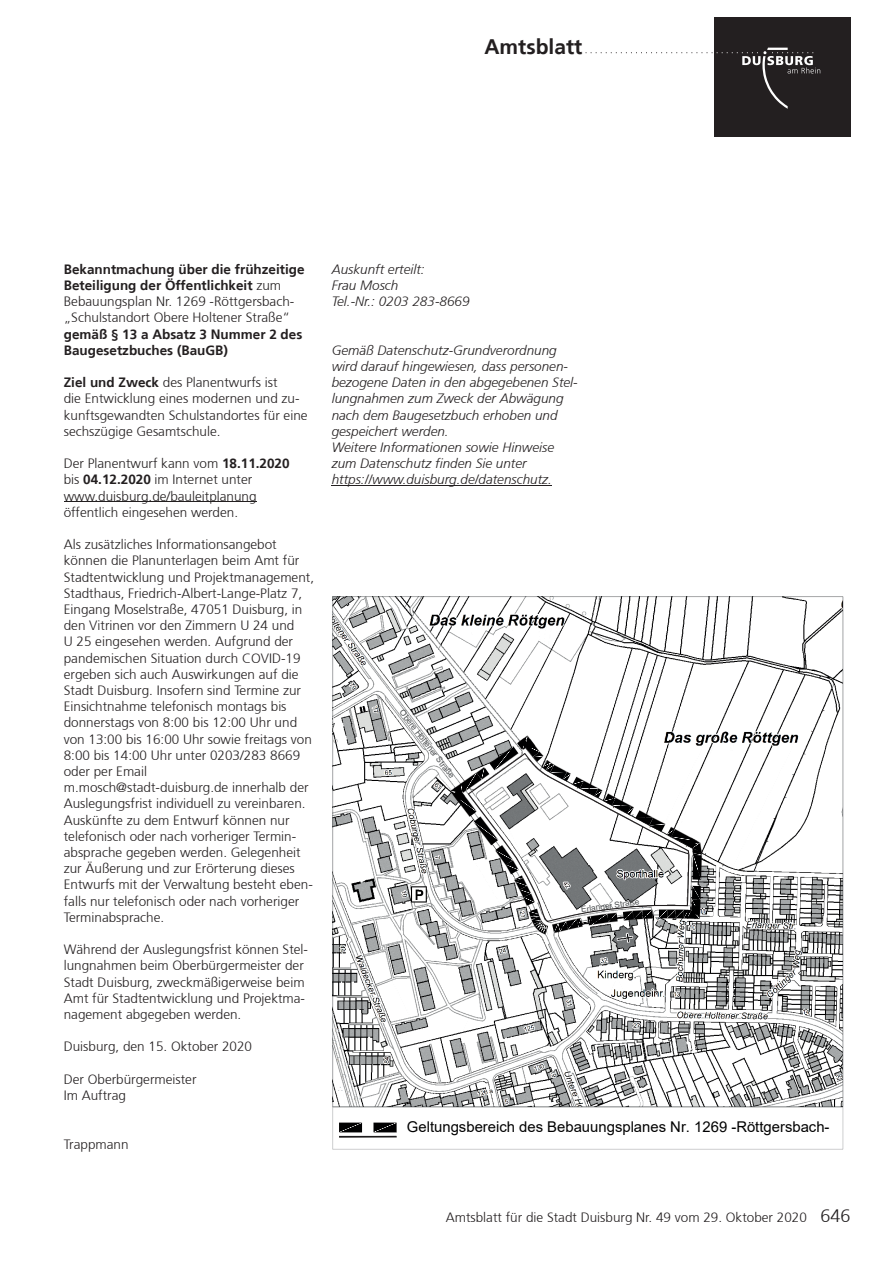
<style>
.page{position:relative;width:893px;height:1263px;background:#fff}
.page>*{position:absolute;margin:0;border:0;box-sizing:border-box;transform-origin:0 0}
.t1{font:72px "Duisburg Logo";color:#231f20}
.t2{font:700 21px "Frutiger 65";color:#231f20}
.t3{font:14.85px "Arial";color:#000001}
.t4{font:300 13.5px/16.2px "Frutiger 45";color:#231f20}
.t5{font:italic 300 13.5px/16.2px "Frutiger 46";color:#231f20}
.t6{font:700 13.5px/16.2px "Frutiger 65";color:#231f20}
.t7{font:8.25px "Arial";color:#4b4e50}
.s1{color:#fff}
.s2{font-family:"Frutiger 45";font-weight:300}
.s3{font-family:"Frutiger 65";font-weight:700}
.s4{font-size:18px}
</style>
<div class="page">
<div style="left:714px;top:17px;width:136px;height:119px;background:#231f20"></div>
<hr style="left:64px;top:502px;width:193px;height:1px;background:#231f20">
<hr style="left:332px;top:485px;width:220px;height:1px;background:#231f20">
<svg style="left:333px;top:597px;width:510px;height:510px"></svg>
<svg style="left:333px;top:1107px;width:510px;height:42px"></svg>
<h2 class="t2" style="left:484px;top:34px;width:100px">Amtsblatt</h2>
<h1 class="t1" style="left:585px;top:-14px;width:236px">..............<span class="s1">...L</span></h1>
<p class="t6" style="left:64px;top:261px;width:242px">Bekanntmachung über die frühzeitige<br>Beteiligung der Öffentlichkeit <span class="s2">zum</span></p>
<p class="t4" style="left:64px;top:294px;width:232px">Bebauungsplan Nr. 1269 -Röttgersbach-„Schulstandort Obere Holtener Straße“</p>
<p class="t6" style="left:64px;top:326px;width:240px">gemäß § 13 a Absatz 3 Nummer 2 des<br>Baugesetzbuches (BauGB)</p>
<p class="t4" style="left:64px;top:375px;width:245px"><span class="s3">Ziel und Zweck</span> des Planentwurfs ist<br>die Entwicklung eines modernen und zu&shy;kunftsgewandten Schulstandortes für eine sechszügige Gesamtschule.</p>
<p class="t4" style="left:64px;top:456px;width:227px">Der Planentwurf kann vom <span class="s3">18.11.2020 </span>bis <span class="s3">04.12.2020</span> im Internet unter www.duisburg.de/bauleitplanung öffentlich eingesehen werden.</p>
<p class="t4" style="left:64px;top:537px;width:252px">Als zusätzliches Informationsangebot können die Planunterlagen beim Amt für Stadtentwicklung und Projektmanagement, Stadthaus, Friedrich-Albert-Lange-Platz 7, Eingang Moselstraße, 47051 Duisburg, in den Vitrinen vor den Zimmern U 24 und<br>U 25 eingesehen werden. Aufgrund der pandemischen Situation durch COVID-19 ergeben sich auch Auswirkungen auf die Stadt Duisburg. Insofern sind Termine zur Einsichtnahme telefonisch montags bis donnerstags von 8:00 bis 12:00 Uhr und von 13:00 bis 16:00 Uhr sowie freitags von 8:00 bis 14:00 Uhr unter 0203/283 8669 oder per Email m.mosch@stadt-duisburg.de innerhalb der Auslegungsfrist individuell zu vereinbaren.<br>Auskünfte zu dem Entwurf können nur telefonisch oder nach vorheriger Termin&shy;absprache gegeben werden. Gelegenheit zur Äußerung und zur Erörterung dieses Entwurfs mit der Verwaltung besteht eben&shy;falls nur telefonisch oder nach vorheriger Terminabsprache.</p>
<p class="t4" style="left:64px;top:942px;width:246px">Während der Auslegungsfrist können Stel&shy;lungnahmen beim Oberbürgermeister der Stadt Duisburg, zweckmäßigerweise beim Amt für Stadtentwicklung und Projektma&shy;nagement abgegeben werden.</p>
<p class="t4" style="left:64px;top:1039px;width:190px">Duisburg, den 15. Oktober 2020</p>
<p class="t4" style="left:64px;top:1071px;width:134px">Der Oberbürgermeister<br>Im Auftrag</p>
<p class="t4" style="left:64px;top:1136px;width:66px">Trappmann</p>
<p class="t5" style="left:332px;top:261px;width:139px">Auskunft erteilt:<br>Frau Mosch<br>Tel.-Nr.: 0203 283-8669</p>
<p class="t5" style="left:332px;top:342px;width:248px">Gemäß Datenschutz-Grundverordnung wird darauf hingewiesen, dass personen&shy;bezogene Daten in den abgegebenen Stel&shy;lungnahmen zum Zweck der Abwägung nach dem Baugesetzbuch erhoben und gespeichert werden.<br>Weitere Informationen sowie Hinweise zum Datenschutz finden Sie unter https://www.duisburg.de/datenschutz.</p>
<p class="t7" style="left:406px;top:707px;width:86px;rotate:52deg">Obere Holtener Straße</p>
<p class="t7" style="left:580px;top:904px;width:60px;rotate:-8deg">Erlanger Straße</p>
<p class="t3" style="left:407px;top:1116px;width:424px">Geltungsbereich des Bebauungsplanes Nr. 1269 -Röttgersbach-</p>
<p class="t4" style="left:446px;top:1209px;width:406px">Amtsblatt für die Stadt Duisburg Nr. 49 vom 29. Oktober 2020 <span class="s4">646</span></p>
</div>
